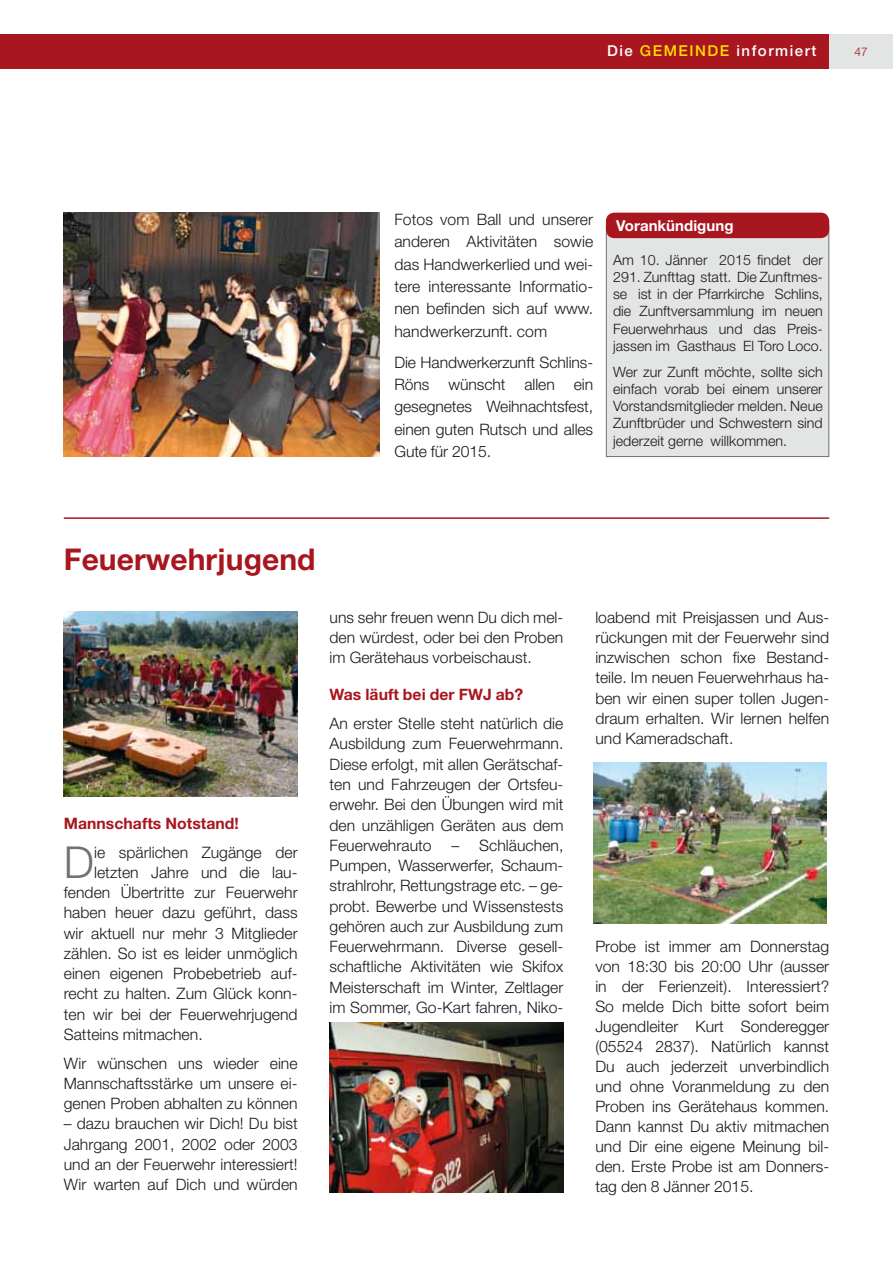
<style>
.page{position:relative;width:893px;height:1263px;background:#fff}
.page>*{position:absolute;margin:0;border:0;box-sizing:border-box;transform-origin:0 0}
.t1{font:300 44.1px "Helvetica Neue LT";color:#707172}
.t2{font:700 30px "Helvetica Neue LT";letter-spacing:.005em;color:#a8161f}
.t3{font:300 15.75px/20.2px "Helvetica Neue LT";letter-spacing:.005em;color:#1a171c;text-align:justify}
.t4{font:700 15.75px "Helvetica Neue LT";letter-spacing:.005em;color:#a8161f}
.t5{font:700 15px "Helvetica Neue LT";letter-spacing:.005em;color:#fff}
.t6{font:500 15px "Helvetica Neue LT";color:#fd0}
.t7{font:500 15px "Helvetica Neue LT";letter-spacing:.1em;color:#fff}
.t8{font:300 14.25px/17.2px "Helvetica Neue LT";letter-spacing:.005em;color:#1a171c;text-align:justify}
.t9{font:300 12px "Helvetica Neue LT";color:#a8161f}
.s1{color:#fff}
</style>
<div class="page">
<div style="left:0;top:34px;width:829px;height:34px;background:#a8161f"></div>
<div style="left:829px;top:34px;width:64px;height:34px;background:#e3e4e4"></div>
<div style="left:606px;top:225px;width:224px;height:232px;background:#e3e4e4"></div>
<div style="left:606px;top:213px;width:223px;height:25px;background:#a8161f;border-radius:9px"></div>
<img style="left:64px;top:213px;width:315px;height:244px">
<hr style="left:64px;top:517px;width:765px;height:2px;background:#a8161f">
<img style="left:64px;top:611px;width:234px;height:185px">
<img style="left:330px;top:1023px;width:233px;height:170px">
<img style="left:593px;top:762px;width:234px;height:162px">
<p class="t6" style="left:607px;top:42px;width:58px"><span class="s1">Die</span> Gemeinde</p>
<p class="t7" style="left:736px;top:42px;width:81px">informiert</p>
<p class="t9" style="left:854px;top:45px;width:15px">47</p>
<p class="t3" style="left:394px;top:208px;width:200px;line-height:22.4px">Fotos vom Ball und unserer anderen Aktivitäten sowie das Handwerkerlied und wei&shy;tere interessante Informatio&shy;nen befinden sich auf www. handwerkerzunft. com</p>
<p class="t3" style="left:394px;top:350px;width:200px;line-height:22.4px">Die Handwerkerzunft Schlins-Röns wünscht allen ein gesegnetes Weihnachtsfest, einen guten Rutsch und alles Gute für 2015.</p>
<p class="t5" style="left:616px;top:216px;width:119px">Vorankündigung</p>
<p class="t8" style="left:613px;top:251px;width:211px">Am 10. Jänner 2015 findet der 291. Zunfttag statt. Die Zunftmes&shy;se ist in der Pfarrkirche Schlins, die Zunftversammlung im neuen Feuerwehrhaus und das Preis&shy;jassen im Gasthaus El Toro Loco.</p>
<p class="t8" style="left:613px;top:363px;width:211px">Wer zur Zunft möchte, sollte sich einfach vorab bei einem unserer Vorstandsmitglieder melden. Neue Zunftbrüder und Schwestern sind jederzeit gerne willkommen.</p>
<h2 class="t2" style="left:64px;top:541px;width:253px">Feuerwehrjugend</h2>
<p class="t4" style="left:64px;top:813px;width:177px">Mannschafts Notstand!</p>
<h1 class="t1" style="left:64px;top:835px;width:32px">D</h1>
<p class="t3" style="left:94px;top:841px;width:205px">ie spärlichen Zugänge der</p>
<p class="t3" style="left:94px;top:862px;width:205px">letzten Jahre und die lau-</p>
<p class="t3" style="left:64px;top:882px;width:235px">fenden Übertritte zur Feuerwehr</p>
<p class="t3" style="left:64px;top:902px;width:235px">haben heuer dazu geführt, dass</p>
<p class="t3" style="left:64px;top:922px;width:235px">wir aktuell nur mehr 3 Mitglieder</p>
<p class="t3" style="left:64px;top:943px;width:235px">zählen. So ist es leider unmöglich</p>
<p class="t3" style="left:64px;top:963px;width:235px">einen eigenen Probebetrieb auf-</p>
<p class="t3" style="left:64px;top:983px;width:235px">recht zu halten. Zum Glück konn-</p>
<p class="t3" style="left:64px;top:1003px;width:235px">ten wir bei der Feuerwehrjugend</p>
<p class="t3" style="left:64px;top:1024px;width:140px">Satteins mitmachen.</p>
<p class="t3" style="left:64px;top:1052px;width:235px">Wir wünschen uns wieder eine Mannschaftsstärke um unsere ei&shy;genen Proben abhalten zu können</p>
<p class="t3" style="left:64px;top:1113px;width:235px">– dazu brauchen wir Dich! Du bist Jahrgang 2001, 2002 oder 2003 und an der Feuerwehr interessiert!<br>Wir warten auf Dich und würden</p>
<p class="t3" style="left:330px;top:607px;width:235px">uns sehr freuen wenn Du dich mel&shy;den würdest, oder bei den Proben im Gerätehaus vorbeischaust.</p>
<p class="t4" style="left:330px;top:685px;width:195px">Was läuft bei der FWJ ab?</p>
<p class="t3" style="left:330px;top:713px;width:235px">An erster Stelle steht natürlich die Ausbildung zum Feuerwehrmann.<br>Diese erfolgt, mit allen Gerätschaf&shy;ten und Fahrzeugen der Ortsfeu&shy;erwehr. Bei den Übungen wird mit den unzähligen Geräten aus dem Feuerwehrauto</p>
<p class="t3" style="left:330px;top:835px;width:235px;text-indent:122px">– Schläuchen, Pumpen, Wasserwerfer, Schaum&shy;strahlrohr, Rettungstrage etc. – ge&shy;probt. Bewerbe und Wissenstests gehören auch zur Ausbildung zum Feuerwehrmann. Diverse gesell&shy;schaftliche Aktivitäten wie Skifox Meisterschaft im Winter, Zeltlager im Sommer, Go-Kart fahren, Niko-</p>
<p class="t3" style="left:595px;top:606px;width:235px">loabend mit Preisjassen und Aus&shy;rückungen mit der Feuerwehr sind inzwischen schon fixe Bestand&shy;teile. Im neuen Feuerwehrhaus ha&shy;ben wir einen super tollen Jugen&shy;draum erhalten. Wir lernen helfen und Kameradschaft.</p>
<p class="t3" style="left:595px;top:936px;width:235px">Probe ist immer am Donnerstag von 18:30 bis 20:00 Uhr (ausser in der Ferienzeit). Interessiert?<br>So melde Dich bitte sofort beim Jugendleiter Kurt Sonderegger (05524 2837). Natürlich kannst Du auch jederzeit unverbindlich und ohne Voranmeldung zu den Proben ins Gerätehaus kommen.<br>Dann kannst Du aktiv mitmachen und Dir eine eigene Meinung bil&shy;den. Erste Probe ist am Donners&shy;tag den 8 Jänner 2015.</p>
</div>
